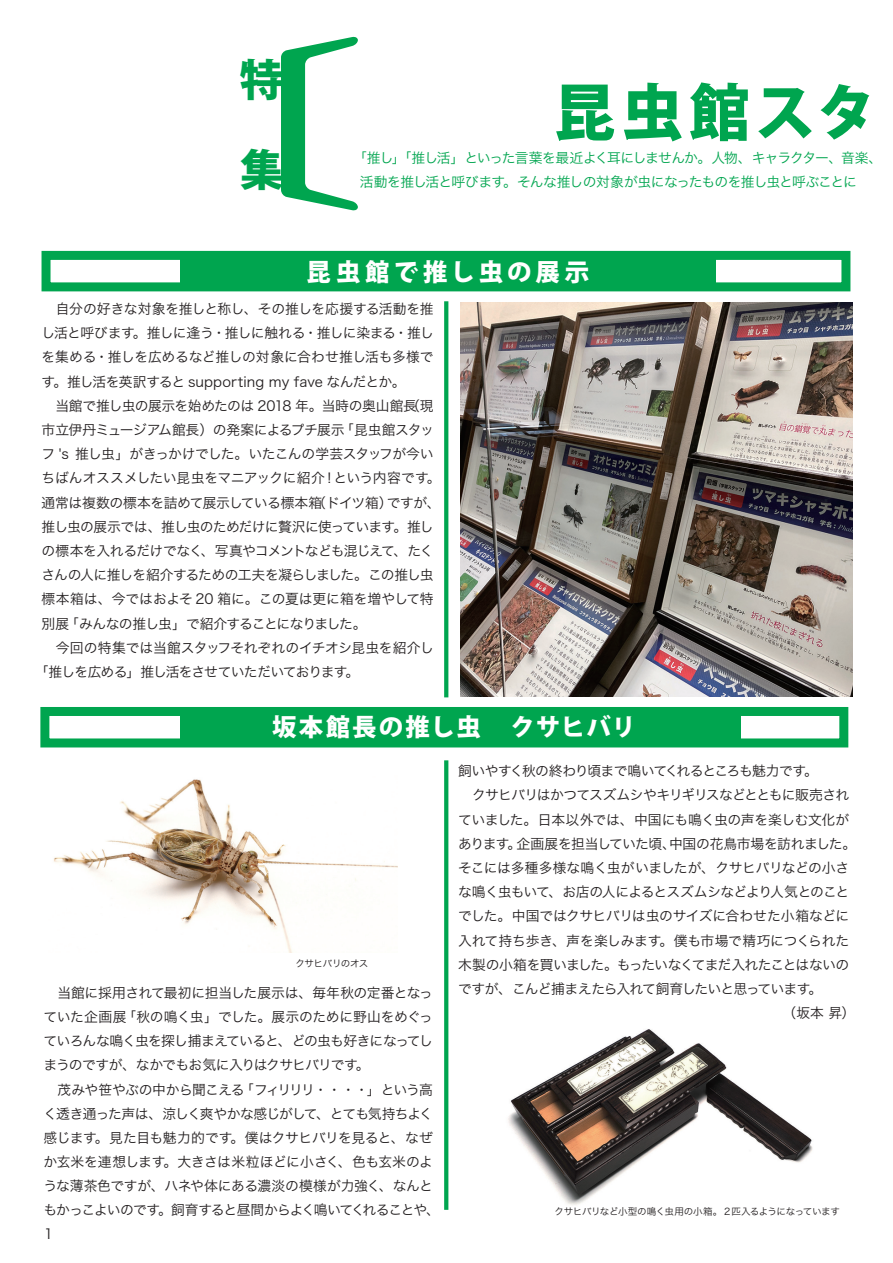
<style>
.page{position:relative;width:893px;height:1263px;background:#fff}
.page>*{position:absolute;margin:0;border:0;box-sizing:border-box;transform-origin:0 0}
.t1{font:800 61.65px "Koz Go Pro";letter-spacing:.075em;color:#00a54f}
.t2{font:800 43.65px/89.6px "Koz Go Pro";color:#00a54f}
.t3{font:800 24.45px "Koz Go Pr 6 N";letter-spacing:.08em;color:#fff}
.t4{font:800 24.45px "Koz Go Pr 6 N";letter-spacing:.18em;color:#fff}
.t5{font:13.8px/24.2px "Hira Kaku Pro W3";letter-spacing:-.04em;color:#231f20}
.t6{font:13.8px/24.2px "Hira Kaku Pro W3";letter-spacing:-.06em;color:#00a54f}
.t7{font:13.8px "Hira Kaku Pro W3";letter-spacing:-.015em;color:#231f20}
.t8{font:13.8px "Hira Kaku Pro W3";letter-spacing:-.01em;color:#231f20}
.t9{font:13.8px "Hira Kaku Pro W3";letter-spacing:-.005em;color:#231f20}
.t10{font:13.8px "Hira Kaku Pro W3";letter-spacing:-.02em;color:#231f20}
.t11{font:13.8px "Hira Kaku Pro W3";letter-spacing:-.075em;color:#231f20}
.t12{font:9.6px "Hira Kaku Pro W3";letter-spacing:-.04em;color:#231f20}
</style>
<div class="page">
<img style="left:508px;top:1029px;width:305px;height:177px">
<div style="left:42px;top:251px;width:808px;height:40px;background:#fff;border:9px solid #00a54f"></div>
<div style="left:181px;top:255px;width:535px;height:33px;background:#00a54f"></div>
<svg style="left:281px;top:36px;width:77px;height:175px"></svg>
<img style="left:460px;top:303px;width:392px;height:393px">
<div style="left:40px;top:707px;width:808px;height:40px;background:#fff;border:9px solid #00a54f"></div>
<div style="left:180px;top:710px;width:560px;height:35px;background:#00a54f"></div>
<img style="left:53px;top:779px;width:344px;height:174px">
<svg style="left:444px;top:301px;width:4px;height:396px;background:#0aa855"></svg>
<svg style="left:444px;top:760px;width:4px;height:450px;background:#0aa855"></svg>
<h2 class="t2" style="left:240px;top:38px;width:45px">特集</h2>
<h1 class="t1" style="left:554px;top:72px;width:325px">昆虫館スタ</h1>
<p class="t6" style="left:360px;top:145px;width:524px;text-indent:-7px">「推し」「推し活」といった言葉を最近よく耳にしませんか。人物、キャラクター、音楽、活動を推し活と呼びます。そんな推しの対象が虫になったものを推し虫と呼ぶことに</p>
<h3 class="t4" style="left:307px;top:258px;width:284px">昆虫館で推し虫の展示</h3>
<p class="t10" style="left:42px;top:297px;width:394px">　自分の好きな対象を推しと称し、その推しを応援する活動を推</p>
<p class="t5" style="left:42px;top:320px;width:394px">し活と呼びます。推しに逢う・推しに触れる・推しに染まる・推し</p>
<p class="t7" style="left:42px;top:345px;width:394px">を集める・推しを広めるなど推しの対象に合わせ推し活も多様で</p>
<p class="t9" style="left:42px;top:369px;width:365px">す。推し活を英訳すると supporting my fave なんだとか。</p>
<p class="t5" style="left:42px;top:393px;width:394px">　当館で推し虫の展示を始めたのは 2018 年。当時の奥山館長（現</p>
<p class="t5" style="left:42px;top:417px;width:394px">市立伊丹ミュージアム館長）の発案によるプチ展示「昆虫館スタッ</p>
<p class="t5" style="left:42px;top:441px;width:394px">フ 's 推し虫」がきっかけでした。いたこんの学芸スタッフが今い</p>
<p class="t5" style="left:42px;top:465px;width:401px">ちばんオススメしたい昆虫をマニアックに紹介！という内容です。</p>
<p class="t5" style="left:42px;top:489px;width:401px">通常は複数の標本を詰めて展示している標本箱（ドイツ箱）ですが、</p>
<p class="t5" style="left:42px;top:513px;width:394px">推し虫の展示では、推し虫のためだけに贅沢に使っています。推し</p>
<p class="t5" style="left:42px;top:538px;width:394px">の標本を入れるだけでなく、写真やコメントなども混じえて、たく</p>
<p class="t5" style="left:42px;top:562px;width:394px">さんの人に推しを紹介するための工夫を凝らしました。この推し虫</p>
<p class="t8" style="left:42px;top:587px;width:394px">標本箱は、今ではおよそ 20 箱に。この夏は更に箱を増やして特</p>
<p class="t11" style="left:42px;top:611px;width:326px">別展「みんなの推し虫」で紹介することになりました。</p>
<p class="t8" style="left:42px;top:635px;width:394px">　今回の特集では当館スタッフそれぞれのイチオシ昆虫を紹介し</p>
<p class="t5" style="left:35px;top:659px;width:340px">「推しを広める」推し活をさせていただいております。　</p>
<h3 class="t3" style="left:272px;top:713px;width:365px">坂本館長の推し虫　クサヒバリ</h3>
<p class="t12" style="left:295px;top:955px;width:75px">クサヒバリのオス</p>
<p class="t5" style="left:44px;top:979px;width:398px">　当館に採用されて最初に担当した展示は、毎年秋の定番となっていた企画展「秋の鳴く虫」でした。展示のために野山をめぐっていろんな鳴く虫を探し捕まえていると、どの虫も好きになってしまうのですが、なかでもお気に入りはクサヒバリです。<br>　茂みや笹やぶの中から聞こえる「フィリリリ・・・・」という高く透き通った声は、涼しく爽やかな感じがして、とても気持ちよく感じます。見た目も魅力的です。僕はクサヒバリを見ると、なぜか玄米を連想します。大きさは米粒ほどに小さく、色も玄米のような薄茶色ですが、ハネや体にある濃淡の模様が力強く、なんともかっこよいのです。飼育すると昼間からよく鳴いてくれることや、</p>
<p class="t5" style="left:44px;top:1221px;width:11px">1</p>
<p class="t5" style="left:458px;top:758px;width:361px">飼いやすく秋の終わり頃まで鳴いてくれるところも魅力です。</p>
<p class="t5" style="left:458px;top:782px;width:393px">　クサヒバリはかつてスズムシやキリギリスなどとともに販売され</p>
<p class="t5" style="left:458px;top:806px;width:393px">ていました。日本以外では、中国にも鳴く虫の声を楽しむ文化が</p>
<p class="t5" style="left:458px;top:830px;width:400px">あります。企画展を担当していた頃、中国の花鳥市場を訪れました。</p>
<p class="t5" style="left:458px;top:855px;width:393px">そこには多種多様な鳴く虫がいましたが、クサヒバリなどの小さ</p>
<p class="t5" style="left:458px;top:879px;width:393px">な鳴く虫もいて、お店の人によるとスズムシなどより人気とのこと</p>
<p class="t5" style="left:458px;top:903px;width:393px">でした。中国ではクサヒバリは虫のサイズに合わせた小箱などに</p>
<p class="t7" style="left:458px;top:928px;width:393px">入れて持ち歩き、声を楽しみます。僕も市場で精巧につくられた</p>
<p class="t5" style="left:458px;top:951px;width:393px">木製の小箱を買いました。もったいなくてまだ入れたことはないの</p>
<p class="t5" style="left:458px;top:976px;width:366px">ですが、こんど捕まえたら入れて飼育したいと思っています。</p>
<p class="t5" style="left:783px;top:1000px;width:74px">（坂本 昇）</p>
<p class="t12" style="left:554px;top:1203px;width:287px">クサヒバリなど小型の鳴く虫用の小箱。２匹入るようになっています</p>
</div>
